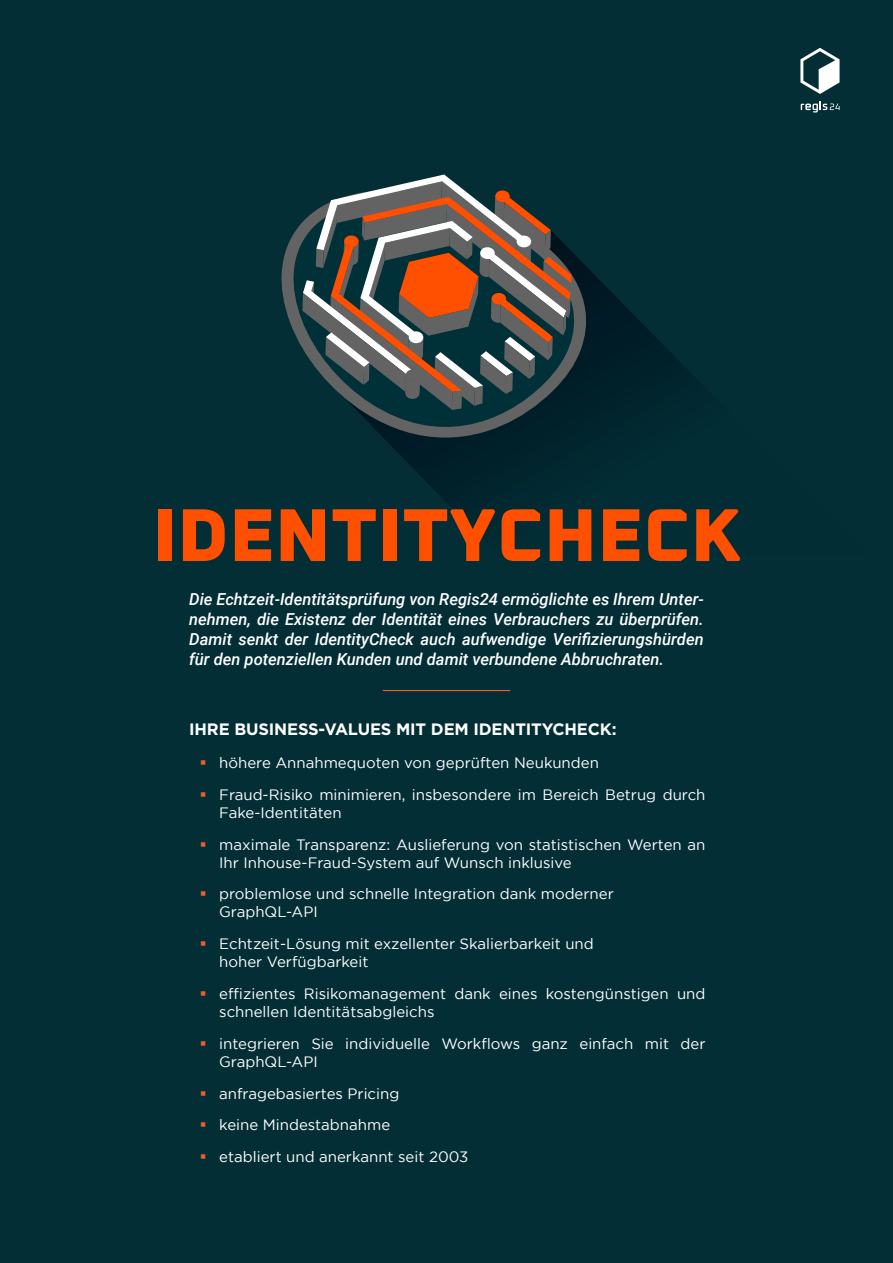
<style>
.page{position:relative;width:893px;height:1263px;background:#032e36}
.page>*{position:absolute;margin:0;border:0;box-sizing:border-box;transform-origin:0 0}
.t1{font:800 75px "Oxanium";color:#ff4f00}
.t2{font:italic 500 16.5px/19.8px "Roboto";color:#fff;text-align:justify}
.t3{font:700 16.5px "Gotham";letter-spacing:-.01em;color:#fff}
.t4{font:15px/18px "Gotham";color:#fff}
</style>
<div class="page">
<svg style="left:392px;top:273px;width:294px;height:233px"></svg>
<svg style="left:281px;top:223px;width:311px;height:223px"></svg>
<svg style="left:302px;top:174px;width:270px;height:236px"></svg>
<svg style="left:800px;top:48px;width:39px;height:46px"></svg>
<svg style="left:801px;top:101px;width:38px;height:11px"></svg>
<hr style="left:383px;top:690px;width:127px;height:1px;background:#f15d2a">
<p class="t1" style="left:152px;top:486px;width:591px">IDENTITYCHECK</p>
<p class="t2" style="left:189px;top:589px;width:516px">Die Echtzeit-Identitätsprüfung von Regis24 ermöglichte es Ihrem Unter&shy;nehmen, die Existenz der Identität eines Verbrauchers zu überprüfen.<br>Damit senkt der IdentityCheck auch aufwendige Verifizierungshürden für den potenziellen Kunden und damit verbundene Abbruchraten.</p>
<p class="t3" style="left:189px;top:720px;width:429px">IHRE BUSINESS-VALUES MIT DEM IDENTITYCHECK:</p>
<p class="t4" style="left:219px;top:753px;width:381px">höhere Annahmequoten von geprüften Neukunden</p>
<p class="t4" style="left:219px;top:785px;width:488px">Fraud-Risiko minimieren, insbesondere im Bereich Betrug durch<br>Fake-Identitäten</p>
<p class="t4" style="left:219px;top:835px;width:488px">maximale Transparenz: Auslieferung von statistischen Werten an<br>Ihr Inhouse-Fraud-System auf Wunsch inklusive</p>
<p class="t4" style="left:219px;top:885px;width:396px">problemlose und schnelle Integration dank moderner</p>
<p class="t4" style="left:219px;top:903px;width:100px">GraphQL-API</p>
<p class="t4" style="left:219px;top:934px;width:376px">Echtzeit-Lösung mit exzellenter Skalierbarkeit und</p>
<p class="t4" style="left:219px;top:952px;width:151px">hoher Verfügbarkeit</p>
<p class="t4" style="left:219px;top:984px;width:488px">effizientes Risikomanagement dank eines kostengünstigen und schnellen Identitätsabgleichs</p>
<p class="t4" style="left:219px;top:1034px;width:488px">integrieren Sie individuelle Workflows ganz einfach mit der<br>GraphQL-API</p>
<p class="t4" style="left:219px;top:1084px;width:182px">anfragebasiertes Pricing</p>
<p class="t4" style="left:219px;top:1116px;width:172px">keine Mindestabnahme</p>
<p class="t4" style="left:219px;top:1147px;width:251px">etabliert und anerkannt seit 2003</p>
</div>
